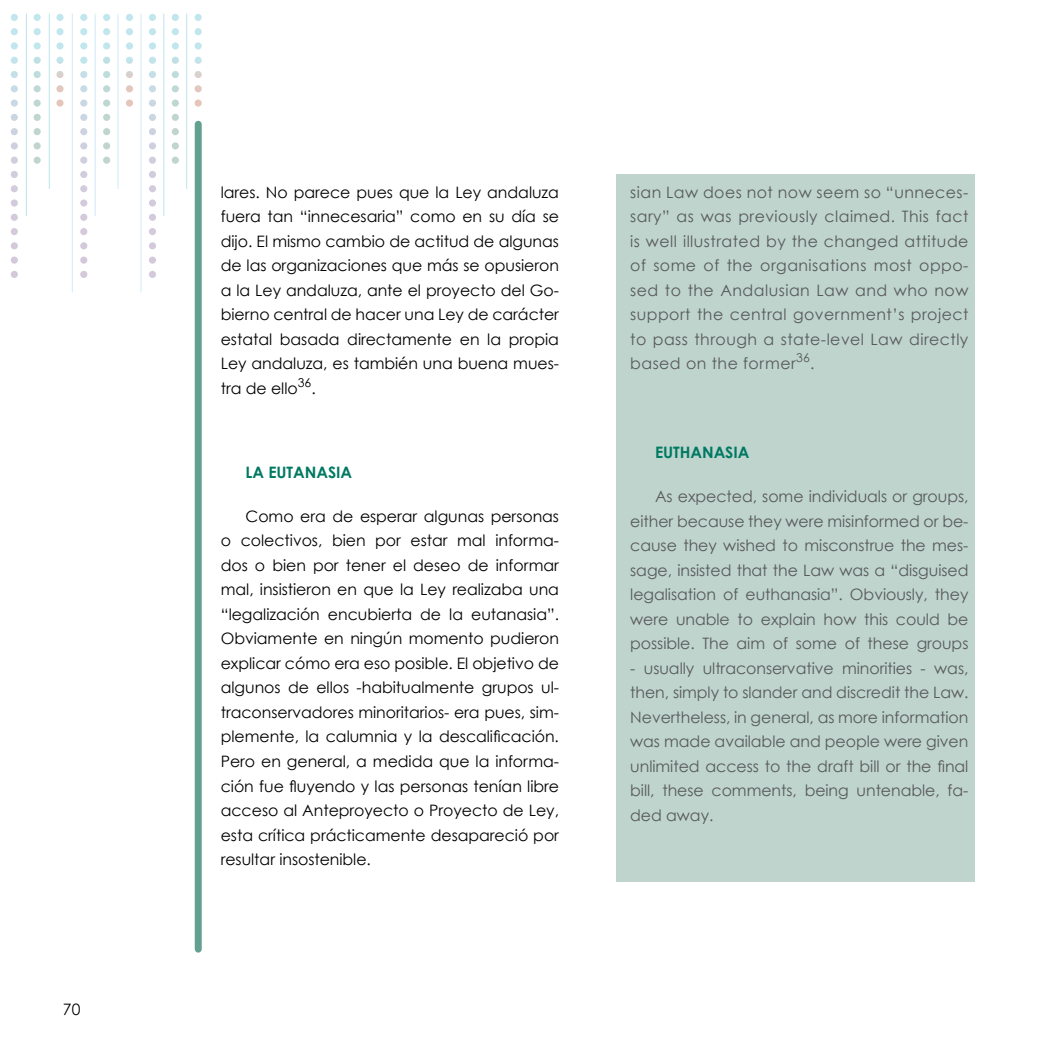
<style>
.page{position:relative;width:1042px;height:1042px;background:#fff}
.page>*{position:absolute;margin:0;border:0;box-sizing:border-box;transform-origin:0 0}
.t1{font:15.75px/24.5px "Century Gothic";letter-spacing:-.005em;color:#000;text-align:justify}
.t2{font:15.75px/24.5px "Century Gothic";letter-spacing:-.005em;color:#58595b;text-align:justify}
.t3{font:700 15.75px "Century Gothic";color:#007962}
.t4{font:12.25px "Century Gothic";color:#58595b}
.s1{font-size:15.75px}
</style>
<div class="page">
<div style="left:195px;top:124px;width:7px;height:825px;background:#64a090"></div>
<hr style="left:186px;top:14px;width:1px;height:175px;background:#c1e6ed">
<hr style="left:163px;top:14px;width:1px;height:202px;background:#c1e6ed">
<hr style="left:140px;top:14px;width:1px;height:278px;background:#d4ecf7">
<hr style="left:117px;top:14px;width:1px;height:175px;background:#d4ecf7">
<hr style="left:95px;top:14px;width:1px;height:202px;background:#d4ecf7">
<hr style="left:72px;top:14px;width:1px;height:278px;background:#d4ecf7">
<hr style="left:49px;top:14px;width:1px;height:175px;background:#c1e6ed">
<hr style="left:26px;top:14px;width:1px;height:202px;background:#c1e6ed">
<svg style="left:56px;top:14px;width:8px;height:7px"></svg>
<svg style="left:56px;top:28px;width:8px;height:7px"></svg>
<svg style="left:56px;top:42px;width:8px;height:8px"></svg>
<svg style="left:56px;top:57px;width:8px;height:7px"></svg>
<svg style="left:56px;top:71px;width:8px;height:7px"></svg>
<svg style="left:56px;top:85px;width:8px;height:7px"></svg>
<svg style="left:56px;top:99px;width:8px;height:8px"></svg>
<svg style="left:34px;top:14px;width:7px;height:7px"></svg>
<svg style="left:34px;top:28px;width:7px;height:7px"></svg>
<svg style="left:34px;top:42px;width:7px;height:8px"></svg>
<svg style="left:34px;top:57px;width:7px;height:7px"></svg>
<svg style="left:34px;top:71px;width:7px;height:7px"></svg>
<svg style="left:34px;top:85px;width:7px;height:7px"></svg>
<svg style="left:34px;top:99px;width:7px;height:8px"></svg>
<svg style="left:34px;top:114px;width:7px;height:7px"></svg>
<svg style="left:34px;top:128px;width:7px;height:7px"></svg>
<svg style="left:34px;top:142px;width:7px;height:7px"></svg>
<svg style="left:34px;top:157px;width:7px;height:7px"></svg>
<svg style="left:11px;top:14px;width:7px;height:7px"></svg>
<svg style="left:11px;top:28px;width:7px;height:7px"></svg>
<svg style="left:11px;top:42px;width:7px;height:8px"></svg>
<svg style="left:11px;top:57px;width:7px;height:7px"></svg>
<svg style="left:11px;top:71px;width:7px;height:7px"></svg>
<svg style="left:11px;top:85px;width:7px;height:7px"></svg>
<svg style="left:11px;top:99px;width:7px;height:8px"></svg>
<svg style="left:11px;top:114px;width:7px;height:7px"></svg>
<svg style="left:11px;top:128px;width:7px;height:7px"></svg>
<svg style="left:11px;top:142px;width:7px;height:7px"></svg>
<svg style="left:11px;top:157px;width:7px;height:7px"></svg>
<svg style="left:11px;top:171px;width:7px;height:7px"></svg>
<svg style="left:11px;top:185px;width:7px;height:7px"></svg>
<svg style="left:11px;top:199px;width:7px;height:8px"></svg>
<svg style="left:11px;top:214px;width:7px;height:7px"></svg>
<svg style="left:11px;top:228px;width:7px;height:7px"></svg>
<svg style="left:11px;top:242px;width:7px;height:7px"></svg>
<svg style="left:11px;top:257px;width:7px;height:7px"></svg>
<svg style="left:11px;top:271px;width:7px;height:7px"></svg>
<svg style="left:126px;top:14px;width:7px;height:7px"></svg>
<svg style="left:126px;top:28px;width:7px;height:7px"></svg>
<svg style="left:126px;top:42px;width:7px;height:8px"></svg>
<svg style="left:126px;top:57px;width:7px;height:7px"></svg>
<svg style="left:126px;top:71px;width:7px;height:7px"></svg>
<svg style="left:126px;top:85px;width:7px;height:7px"></svg>
<svg style="left:126px;top:99px;width:7px;height:8px"></svg>
<svg style="left:103px;top:14px;width:7px;height:7px"></svg>
<svg style="left:103px;top:28px;width:7px;height:7px"></svg>
<svg style="left:103px;top:42px;width:7px;height:8px"></svg>
<svg style="left:103px;top:57px;width:7px;height:7px"></svg>
<svg style="left:103px;top:71px;width:7px;height:7px"></svg>
<svg style="left:103px;top:85px;width:7px;height:7px"></svg>
<svg style="left:103px;top:99px;width:7px;height:8px"></svg>
<svg style="left:103px;top:114px;width:7px;height:7px"></svg>
<svg style="left:103px;top:128px;width:7px;height:7px"></svg>
<svg style="left:103px;top:142px;width:7px;height:7px"></svg>
<svg style="left:103px;top:157px;width:7px;height:7px"></svg>
<svg style="left:80px;top:14px;width:7px;height:7px"></svg>
<svg style="left:80px;top:28px;width:7px;height:7px"></svg>
<svg style="left:80px;top:42px;width:7px;height:8px"></svg>
<svg style="left:80px;top:57px;width:7px;height:7px"></svg>
<svg style="left:80px;top:71px;width:7px;height:7px"></svg>
<svg style="left:80px;top:85px;width:7px;height:7px"></svg>
<svg style="left:80px;top:99px;width:7px;height:8px"></svg>
<svg style="left:80px;top:114px;width:7px;height:7px"></svg>
<svg style="left:80px;top:128px;width:7px;height:7px"></svg>
<svg style="left:80px;top:142px;width:7px;height:7px"></svg>
<svg style="left:80px;top:157px;width:7px;height:7px"></svg>
<svg style="left:80px;top:171px;width:7px;height:7px"></svg>
<svg style="left:80px;top:185px;width:7px;height:7px"></svg>
<svg style="left:80px;top:199px;width:7px;height:8px"></svg>
<svg style="left:80px;top:214px;width:7px;height:7px"></svg>
<svg style="left:80px;top:228px;width:7px;height:7px"></svg>
<svg style="left:80px;top:242px;width:7px;height:7px"></svg>
<svg style="left:80px;top:257px;width:7px;height:7px"></svg>
<svg style="left:80px;top:271px;width:7px;height:7px"></svg>
<svg style="left:195px;top:14px;width:7px;height:7px"></svg>
<svg style="left:195px;top:28px;width:7px;height:7px"></svg>
<svg style="left:195px;top:42px;width:7px;height:8px"></svg>
<svg style="left:195px;top:57px;width:7px;height:7px"></svg>
<svg style="left:195px;top:71px;width:7px;height:7px"></svg>
<svg style="left:195px;top:85px;width:7px;height:7px"></svg>
<svg style="left:195px;top:99px;width:7px;height:8px"></svg>
<svg style="left:172px;top:14px;width:7px;height:7px"></svg>
<svg style="left:172px;top:28px;width:7px;height:7px"></svg>
<svg style="left:172px;top:42px;width:7px;height:8px"></svg>
<svg style="left:172px;top:57px;width:7px;height:7px"></svg>
<svg style="left:172px;top:71px;width:7px;height:7px"></svg>
<svg style="left:172px;top:85px;width:7px;height:7px"></svg>
<svg style="left:172px;top:99px;width:7px;height:8px"></svg>
<svg style="left:172px;top:114px;width:7px;height:7px"></svg>
<svg style="left:172px;top:128px;width:7px;height:7px"></svg>
<svg style="left:172px;top:142px;width:7px;height:7px"></svg>
<svg style="left:172px;top:157px;width:7px;height:7px"></svg>
<svg style="left:149px;top:14px;width:7px;height:7px"></svg>
<svg style="left:149px;top:28px;width:7px;height:7px"></svg>
<svg style="left:149px;top:42px;width:7px;height:8px"></svg>
<svg style="left:149px;top:57px;width:7px;height:7px"></svg>
<svg style="left:149px;top:71px;width:7px;height:7px"></svg>
<svg style="left:149px;top:85px;width:7px;height:7px"></svg>
<svg style="left:149px;top:99px;width:7px;height:8px"></svg>
<svg style="left:149px;top:114px;width:7px;height:7px"></svg>
<svg style="left:149px;top:128px;width:7px;height:7px"></svg>
<svg style="left:149px;top:142px;width:7px;height:7px"></svg>
<svg style="left:149px;top:157px;width:7px;height:7px"></svg>
<svg style="left:149px;top:171px;width:7px;height:7px"></svg>
<svg style="left:149px;top:185px;width:7px;height:7px"></svg>
<svg style="left:149px;top:199px;width:7px;height:8px"></svg>
<svg style="left:149px;top:214px;width:7px;height:7px"></svg>
<svg style="left:149px;top:228px;width:7px;height:7px"></svg>
<svg style="left:149px;top:242px;width:7px;height:7px"></svg>
<svg style="left:149px;top:257px;width:7px;height:7px"></svg>
<svg style="left:149px;top:271px;width:7px;height:7px"></svg>
<div style="left:616px;top:174px;width:358px;height:707px;background:#bed4cd"></div>
<p class="t1" style="left:63px;top:996px;width:19px">70</p>
<p class="t1" style="left:221px;top:180px;width:340px">lares. No parece pues que la Ley andaluza fuera tan “innecesaria” como en su día se dijo. El mismo cambio de actitud de algunas de las organizaciones que más se opusieron a la Ley andaluza, ante el proyecto del Go&shy;bierno central de hacer una Ley de carácter estatal basada directamente en la propia Ley andaluza, es también una buena mues&shy;tra de ello<sup>36</sup>.</p>
<p class="t3" style="left:246px;top:462px;width:33px">LA EUTANASIA</p>
<p class="t1" style="left:221px;top:504px;width:340px;text-indent:25px">Como era de esperar algunas personas o colectivos, bien por estar mal informa&shy;dos o bien por tener el deseo de informar mal, insistieron en que la Ley realizaba una “legalización encubierta de la eutanasia”.<br>Obviamente en ningún momento pudieron explicar cómo era eso posible. El objetivo de algunos de ellos -habitualmente grupos ul&shy;traconservadores minoritarios- era pues, sim&shy;plemente, la calumnia y la descalificación.<br>Pero en general, a medida que la informa&shy;ción fue fluyendo y las personas tenían libre acceso al Anteproyecto o Proyecto de Ley, esta crítica prácticamente desapareció por resultar insostenible.</p>
<p class="t2" style="left:630px;top:180px;width:340px">sian Law does not now seem so “unneces&shy;sary” as was previously claimed. This fact is well illustrated by the changed attitude of some of the organisations most oppo&shy;sed to the Andalusian Law and who now support the central government’s project to pass through a state-level Law directly based on the former</p>
<p class="t4" style="left:796px;top:350px;width:20px">36<span class="s1">.</span></p>
<p class="t3" style="left:655px;top:442px;width:19px">EUTHANASIA</p>
<p class="t2" style="left:630px;top:484px;width:340px;text-indent:25px">As expected, some individuals or groups, either because they were misinformed or be&shy;cause they wished to misconstrue the mes&shy;sage, insisted that the Law was a “disguised legalisation of euthanasia”. Obviously, they were unable to explain how this could be possible. The aim of some of these groups</p>
<p class="t2" style="left:630px;top:656px;width:340px">- usually ultraconservative minorities - was, then, simply to slander and discredit the Law.<br>Nevertheless, in general, as more information was made available and people were given unlimited access to the draft bill or the final bill, these comments, being untenable, fa&shy;ded away.</p>
</div>
